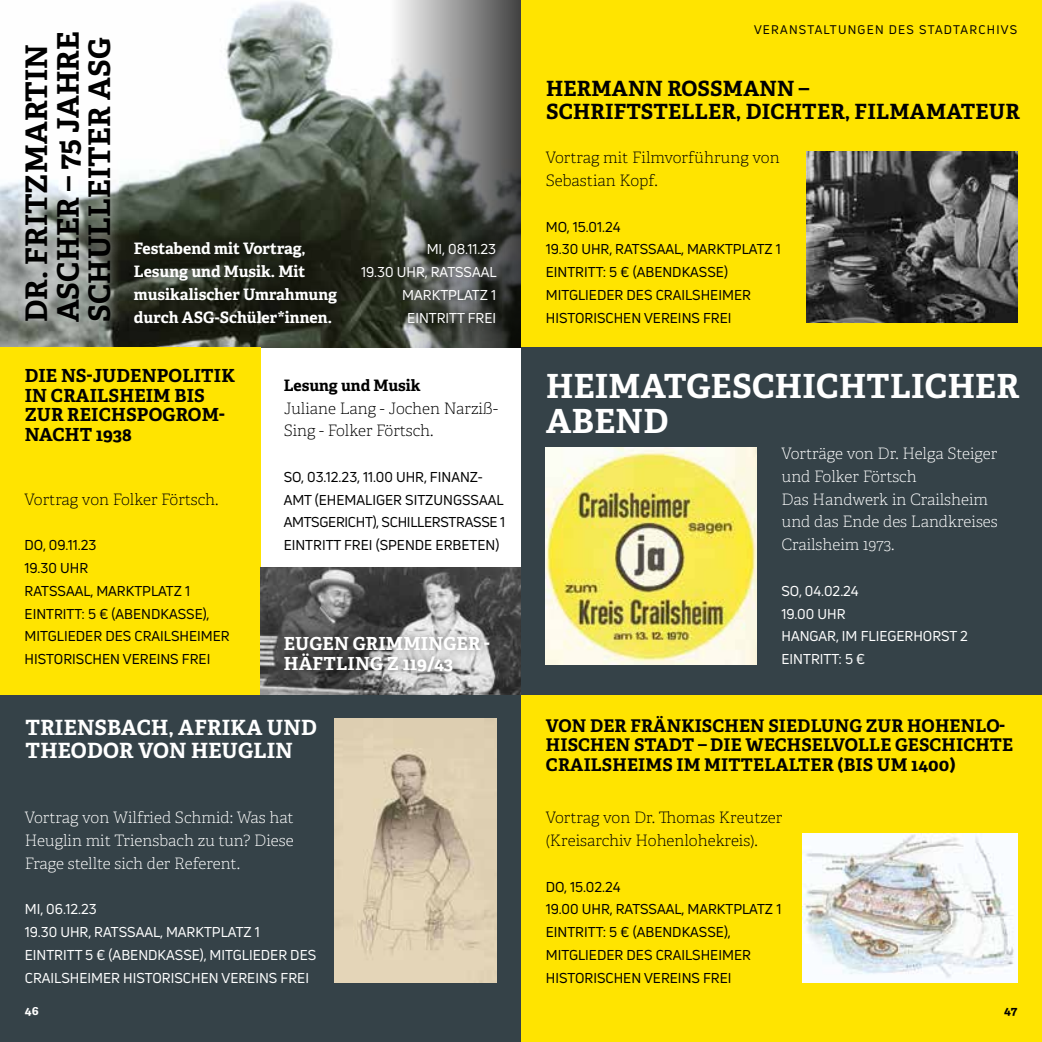
<style>
.page{position:relative;width:1042px;height:1042px;background:#fff}
.page>*{position:absolute;margin:0;border:0;box-sizing:border-box;transform-origin:0 0}
.t1{font:700 33.25px/35px "Adelle";letter-spacing:.01em;color:#fff}
.t2{font:700 29.75px/31.5px "Adelle";letter-spacing:.01em;color:#000}
.t3{font:700 21px/22.8px "Adelle";letter-spacing:.01em;color:#000}
.t4{font:700 21px/22.8px "Adelle";letter-spacing:.01em;color:#fff}
.t5{font:700 18.03px/19.8px "Adelle";letter-spacing:.01em;color:#000}
.t6{font:700 18.03px/19.8px "Adelle";letter-spacing:.01em;color:#fff}
.t7{font:700 17.5px/19.2px "Adelle";letter-spacing:.01em;color:#000}
.t8{font:100 15.75px/22.8px "Adelle";color:#fff}
.t9{font:100 15.75px/22.8px "Adelle";color:#000}
.t10{font:700 15.75px/22.8px "Adelle";color:#fff}
.t11{font:700 15.75px "Adelle";color:#000}
.t12{font:14px/22.8px "Uni Neue";color:#000}
.t13{font:14px/22.8px "Uni Neue";color:#fff}
.t14{font:12.25px "Uni Neue";letter-spacing:.1em;color:#000}
.t15{font:700 12.25px "Adelle";color:#fff}
.t16{font:700 12.25px "Adelle";color:#000}
</style>
<div class="page">
<img style="left:0;top:0;width:389px;height:347px">
<svg style="left:389px;top:0;width:132px;height:347px;background:#747674"></svg>
<div style="left:521px;top:0;width:521px;height:347px;background:#ffe400"></div>
<div style="left:0;top:694px;width:521px;height:348px;background:#354248"></div>
<div style="left:521px;top:694px;width:521px;height:348px;background:#ffe400"></div>
<div style="left:521px;top:347px;width:521px;height:347px;background:#354248"></div>
<div style="left:0;top:347px;width:260px;height:347px;background:#ffe400"></div>
<img style="left:546px;top:447px;width:210px;height:217px">
<img style="left:260px;top:567px;width:261px;height:127px">
<img style="left:803px;top:834px;width:214px;height:148px">
<img style="left:335px;top:719px;width:161px;height:263px">
<img style="left:806px;top:152px;width:211px;height:171px">
<div style="left:124px;top:232px;width:223px;height:101px;background:#000;opacity:.5"></div>
<div style="left:275px;top:626px;width:224px;height:55px;background:#000;opacity:.5"></div>
<div style="left:353px;top:234px;width:153px;height:99px;background:#000;opacity:.5"></div>
<div style="left:14px;top:22px;width:108px;height:310px;background:#fff;opacity:.75"></div>
<h2 class="t2" style="left:21px;top:322px;width:292px;rotate:-90deg">DR. FRITZMARTIN<br>ASCHER – 75 JAHRE</h2>
<h2 class="t2" style="left:84px;top:322px;width:286px;rotate:-90deg">SCHULLEITER ASG</h2>
<p class="t10" style="left:134px;top:237px;width:205px">Festabend mit Vortrag,<br>Lesung und Musik. Mit musikalischer Umrahmung durch ASG-Schüler*innen.</p>
<p class="t13" style="left:361px;top:238px;width:137px;text-align:right">MI, 08.11.23<br>19.30 UHR, RATSSAAL<br>MARKTPLATZ 1</p>
<p class="t13" style="left:407px;top:306px;width:90px">EINTRITT FREI</p>
<p class="t5" style="left:25px;top:366px;width:212px">DIE NS-JUDENPOLITIK<br>IN CRAILSHEIM BIS<br>ZUR REICHSPOGROM-<br>NACHT 1938</p>
<p class="t9" style="left:25px;top:488px;width:195px">Vortrag von Folker Förtsch.</p>
<p class="t12" style="left:25px;top:534px;width:207px">DO, 09.11.23<br>19.30 UHR<br>RATSSAAL, MARKTPLATZ 1<br>EINTRITT: 5 € (ABENDKASSE),<br>MITGLIEDER DES CRAILSHEIMER<br>HISTORISCHEN VEREINS FREI</p>
<p class="t11" style="left:284px;top:375px;width:138px">Lesung und Musik</p>
<p class="t9" style="left:284px;top:397px;width:216px">Juliane Lang - Jochen Narziß-<br>Sing - Folker Förtsch.</p>
<p class="t12" style="left:284px;top:465px;width:223px">SO, 03.12.23, 11.00 UHR, FINANZ-<br>AMT (EHEMALIGER SITZUNGSSAAL<br>AMTSGERICHT), SCHILLERSTRASSE 1<br>EINTRITT FREI (SPENDE ERBETEN)</p>
<p class="t6" style="left:284px;top:634px;width:207px">EUGEN GRIMMINGER -<br>HÄFTLING Z 119/43</p>
<p class="t14" style="left:754px;top:22px;width:265px">VERANSTALTUNGEN DES STADTARCHIVS</p>
<h3 class="t3" style="left:546px;top:77px;width:475px">HERMANN ROSSMANN –<br>SCHRIFTSTELLER, DICHTER, FILMAMATEUR</h3>
<p class="t9" style="left:546px;top:147px;width:235px">Vortrag mit Filmvorführung von<br>Sebastian Kopf.</p>
<p class="t12" style="left:546px;top:215px;width:237px">MO, 15.01.24<br>19.30 UHR, RATSSAAL, MARKTPLATZ 1<br>EINTRITT: 5 € (ABENDKASSE)<br>MITGLIEDER DES CRAILSHEIMER<br>HISTORISCHEN VEREINS FREI</p>
<h1 class="t1" style="left:546px;top:369px;width:475px">HEIMATGESCHICHTLICHER<br>ABEND</h1>
<p class="t8" style="left:781px;top:442px;width:218px">Vorträge von Dr. Helga Steiger und Folker Förtsch<br>Das Handwerk in Crailsheim und das Ende des Landkreises<br>Crailsheim 1973.</p>
<p class="t13" style="left:781px;top:579px;width:188px">SO, 04.02.24<br>19.00 UHR<br>HANGAR, IM FLIEGERHORST 2<br>EINTRITT: 5 €</p>
<h3 class="t4" style="left:26px;top:716px;width:293px">TRIENSBACH, AFRIKA UND<br>THEODOR VON HEUGLIN</h3>
<p class="t7" style="left:546px;top:716px;width:469px">VON DER FRÄNKISCHEN SIEDLUNG ZUR HOHENLO-<br>HISCHEN STADT – DIE WECHSELVOLLE GESCHICHTE<br>CRAILSHEIMS IM MITTELALTER (BIS UM 1400)</p>
<p class="t8" style="left:25px;top:806px;width:270px;text-align:justify">Vortrag von Wilfried Schmid: Was hat Heuglin mit Triensbach zu tun? Diese Frage stellte sich der Referent.</p>
<p class="t13" style="left:25px;top:898px;width:293px">MI, 06.12.23<br>19.30 UHR, RATSSAAL, MARKTPLATZ 1<br>EINTRITT 5 € (ABENDKASSE), MITGLIEDER DES<br>CRAILSHEIMER HISTORISCHEN VEREINS FREI</p>
<p class="t9" style="left:546px;top:806px;width:238px">Vortrag von Dr. Thomas Kreutzer (Kreisarchiv Hohenlohekreis).</p>
<p class="t12" style="left:546px;top:875px;width:237px">DO, 15.02.24<br>19.00 UHR, RATSSAAL, MARKTPLATZ 1<br>EINTRITT: 5 € (ABENDKASSE),<br>MITGLIEDER DES CRAILSHEIMER<br>HISTORISCHEN VEREINS FREI</p>
<p class="t15" style="left:25px;top:1002px;width:15px">46</p>
<p class="t16" style="left:1004px;top:1002px;width:15px">47</p>
</div>
